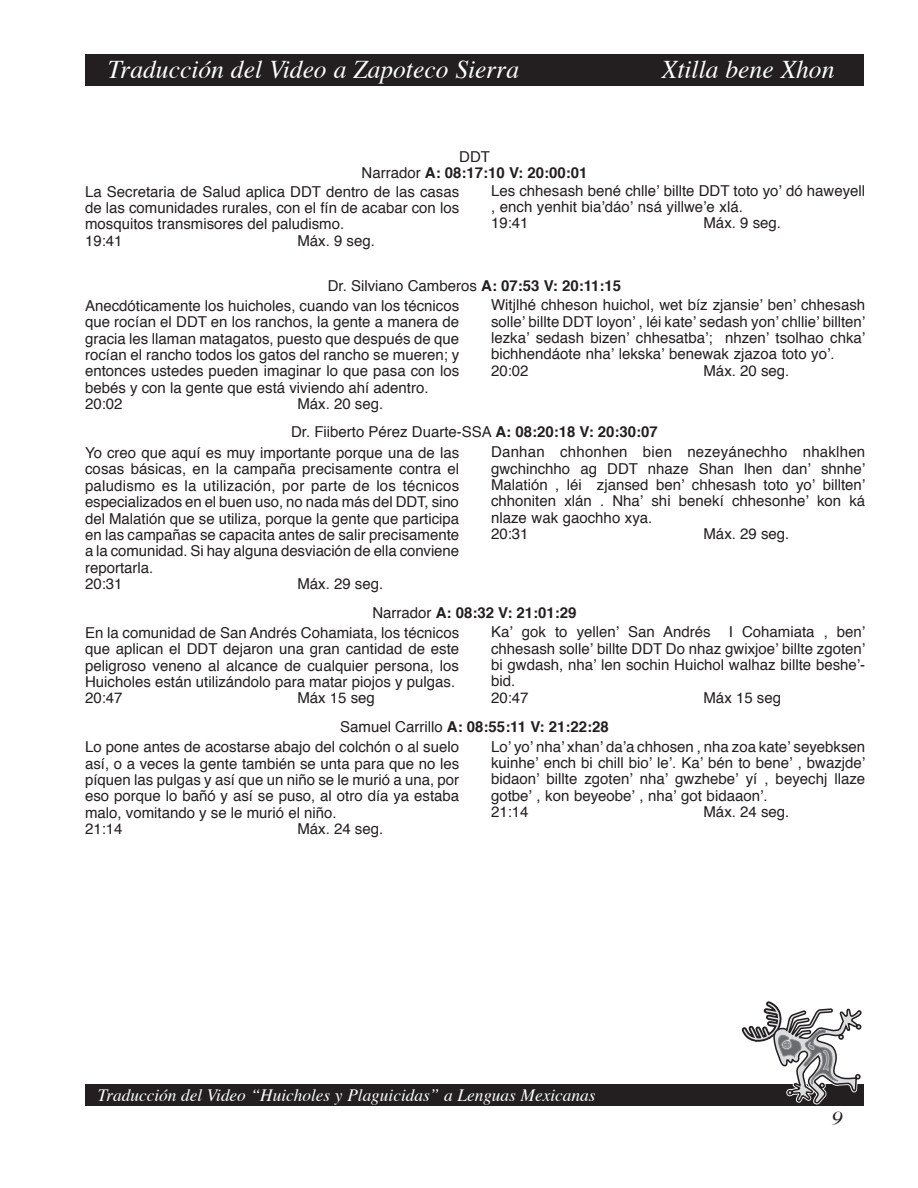
<style>
.page{position:relative;width:918px;height:1188px;background:#fff}
.page>*{position:absolute;margin:0;border:0;box-sizing:border-box;transform-origin:0 0}
.t1{font:italic 25.5px "Times";color:#fff}
.t2{font:italic 19.5px "Times";color:#231f20;scale:1.15 1}
.t3{font:italic 17.25px "Times";color:#fff}
.t4{font:15px/16.4px "Helvetica";color:#231f20}
.t5{font:700 15px "Helvetica";color:#231f20}
.s1{font-weight:400}
.s2{font-weight:700}
</style>
<div class="page">
<div style="left:85px;top:54px;width:779px;height:32px;background:#231f20"></div>
<div style="left:86px;top:1084px;width:778px;height:22px;background:#231f20"></div>
<svg style="left:741px;top:1001px;width:121px;height:103px"></svg>
<h1 class="t1" style="left:108px;top:47px;width:413px">Traducción del Video a Zapoteco Sierra</h1>
<h1 class="t1" style="left:662px;top:47px;width:174px">Xtilla bene Xhon</h1>
<p class="t4" style="left:459px;top:148px;width:32px">DDT</p>
<p class="t5" style="left:362px;top:159px;width:227px"><span class="s1">Narrador</span> A: 08:17:10 V: 20:00:01</p>
<p class="t4" style="left:491px;top:182px;width:376px">Les chhesash bené chlle’ billte DDT toto yo’ dó haweyell</p>
<p class="t4" style="left:491px;top:198px;width:253px">, ench yenhit bia’dáo’ nsá yillwe’e xlá.</p>
<p class="t4" style="left:491px;top:215px;width:39px">19:41</p>
<p class="t4" style="left:704px;top:215px;width:79px">Máx. 9 seg.</p>
<p class="t4" style="left:85px;top:183px;width:376px">La Secretaria de Salud aplica DDT dentro de las casas de las comunidades rurales, con el fín de acabar con los mosquitos transmisores del paludismo.<br>19:41</p>
<p class="t4" style="left:297px;top:232px;width:79px">Máx. 9 seg.</p>
<p class="t4" style="left:328px;top:277px;width:295px">Dr. Silviano Camberos <span class="s2">A: 07:53 V: 20:11:15</span></p>
<p class="t4" style="left:491px;top:296px;width:376px">Witjlhé chheson huichol, wet bíz zjansie’ ben’ chhesash solle’ billte DDT loyon’ , léi kate’ sedash yon’ chllie’ billten’ lezka’ sedash bizen’ chhesatba’; nhzen’ tsolhao chka’ bichhendáote nha’ lekska’ benewak zjazoa toto yo’.<br>20:02</p>
<p class="t4" style="left:85px;top:297px;width:376px">Anecdóticamente los huicholes, cuando van los técnicos que rocían el DDT en los ranchos, la gente a manera de gracia les llaman matagatos, puesto que después de que rocían el rancho todos los gatos del rancho se mueren; y entonces ustedes pueden imaginar lo que pasa con los bebés y con la gente que está viviendo ahí adentro.<br>20:02</p>
<p class="t4" style="left:704px;top:362px;width:87px">Máx. 20 seg.</p>
<p class="t4" style="left:297px;top:395px;width:87px">Máx. 20 seg.</p>
<p class="t4" style="left:85px;top:444px;width:376px">Yo creo que aquí es muy importante porque una de las cosas básicas, en la campaña precisamente contra el paludismo es la utilización, por parte de los técnicos especializados en el buen uso, no nada más del DDT, sino del Malatión que se utiliza, porque la gente que participa en las campañas se capacita antes de salir precisamente a la comunidad. Si hay alguna desviación de ella conviene reportarla.<br>20:31</p>
<p class="t4" style="left:291px;top:423px;width:368px">Dr. Fiiberto Pérez Duarte-SSA <span class="s2">A: 08:20:18 V: 20:30:07</span></p>
<p class="t4" style="left:491px;top:443px;width:376px">Danhan chhonhen bien nezeyánechho nhaklhen gwchinchho ag DDT nhaze Shan lhen dan’ shnhe’ Malatión , léi zjansed ben’ chhesash toto yo’ billten’ chhoniten xlán . Nha’ shi benekí chhesonhe’ kon ká nlaze wak gaochho xya.<br>20:31</p>
<p class="t4" style="left:704px;top:525px;width:87px">Máx. 29 seg.</p>
<p class="t4" style="left:297px;top:575px;width:87px">Máx. 29 seg.</p>
<p class="t4" style="left:85px;top:624px;width:376px">En la comunidad de San Andrés Cohamiata, los técnicos que aplican el DDT dejaron una gran cantidad de este peligroso veneno al alcance de cualquier persona, los Huicholes están utilizándolo para matar piojos y pulgas.<br>20:47</p>
<p class="t5" style="left:372px;top:599px;width:206px"><span class="s1">Narrador</span> A: 08:32 V: 21:01:29</p>
<p class="t4" style="left:491px;top:623px;width:376px">Ka’ gok to yellen’ San Andrés I Cohamiata , ben’ chhesash solle’ billte DDT Do nhaz gwixjoe’ billte zgoten’ bi gwdash, nha’ len sochin Huichol walhaz billte beshe’- bid.<br>20:47</p>
<p class="t4" style="left:704px;top:689px;width:79px">Máx 15 seg</p>
<p class="t4" style="left:491px;top:738px;width:376px">Lo’ yo’ nha’ xhan’ da’a chhosen , nha zoa kate’ seyebksen kuinhe’ ench bi chill bio’ le’. Ka’ bén to bene’ , bwazjde’ bidaon’ billte zgoten’ nha’ gwzhebe’ yí , beyechj llaze gotbe’ , kon beyeobe’ , nha’ got bidaaon’.<br>21:14</p>
<p class="t4" style="left:297px;top:689px;width:79px">Máx 15 seg</p>
<p class="t4" style="left:85px;top:739px;width:376px">Lo pone antes de acostarse abajo del colchón o al suelo así, o a veces la gente también se unta para que no les píquen las pulgas y así que un niño se le murió a una, por eso porque lo bañó y así se puso, al otro día ya estaba malo, vomitando y se le murió el niño.<br>21:14</p>
<p class="t5" style="left:340px;top:713px;width:270px"><span class="s1">Samuel Carrillo</span> A: 08:55:11 V: 21:22:28</p>
<p class="t4" style="left:704px;top:803px;width:87px">Máx. 24 seg.</p>
<p class="t4" style="left:297px;top:820px;width:87px">Máx. 24 seg.</p>
<p class="t3" style="left:98px;top:1079px;width:499px">Traducción del Video “Huicholes y Plaguicidas” a Lenguas Mexicanas</p>
<h2 class="t2" style="left:831px;top:1101px;width:11px">9</h2>
</div>
